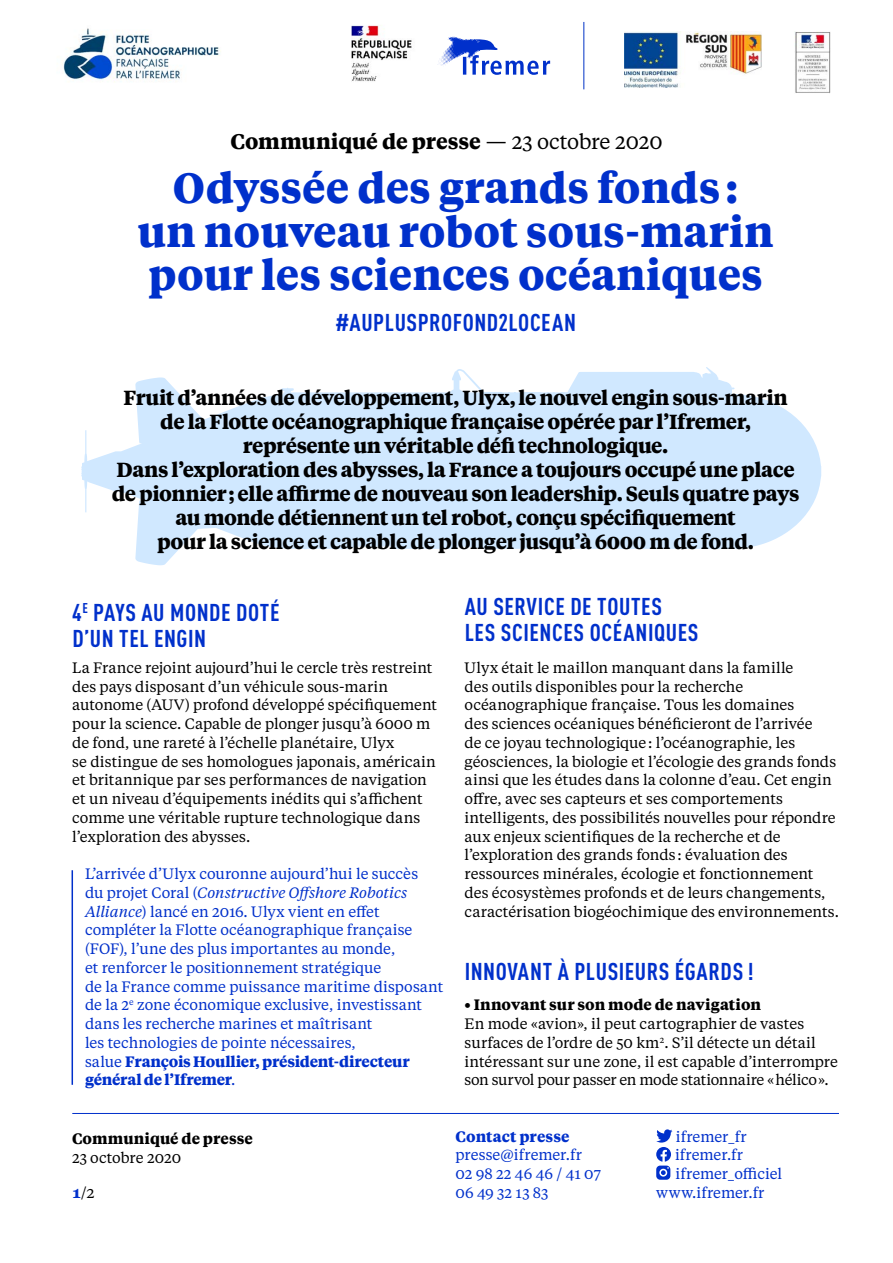
<style>
.page{position:relative;width:893px;height:1263px;background:#fff}
.page>*{position:absolute;margin:0;border:0;box-sizing:border-box;transform-origin:0 0}
.t1{font:700 42px/43.7px "Tiempos Text";color:#0030cb;text-align:center}
.t2{font:700 condensed 24px/25.5px "DIN Pro";letter-spacing:.025em;color:#0030cb}
.t3{font:700 21px "Tiempos Text";letter-spacing:-.01em;color:#000}
.t4{font:700 20.25px/24px "Tiempos Text";letter-spacing:-.03em;color:#000;text-align:center}
.t5{font:15px/18.8px "Tiempos Text";color:#000}
.t6{font:15px/18.8px "Tiempos Text";color:#0030cb}
.t7{font:700 15px "Tiempos Text";color:#000}
.t8{font:700 15px "Tiempos Text";letter-spacing:.005em;color:#0030cb}
.s1{font-weight:400}
.s2{font-style:italic}
.s3{font-weight:700}
.s4{font-weight:700;color:#0030cb}
</style>
<div class="page">
<svg style="left:656px;top:1129px;width:16px;height:51px"></svg>
<hr style="left:72px;top:1113px;width:767px;height:1px;background:#0030cb">
<hr style="left:584px;top:22px;width:1px;height:67px;background:#0032c6">
<img style="left:351px;top:25px;width:61px;height:57px">
<img style="left:63px;top:28px;width:158px;height:54px">
<img style="left:625px;top:31px;width:136px;height:57px">
<img style="left:795px;top:32px;width:35px;height:61px">
<svg style="left:438px;top:36px;width:112px;height:39px"></svg>
<svg style="left:81px;top:367px;width:740px;height:198px;fill:#d0e8ff"></svg>
<hr style="left:72px;top:870px;width:1px;height:215px;background:#0030cb">
<h3 class="t3" style="left:230px;top:127px;width:434px">Communiqué de presse <span class="s1">— 23 octobre 2020</span></h3>
<h1 class="t1" style="left:137px;top:164px;width:638px">Odyssée des grands fonds:<br>un nouveau robot sous-marin pour les sciences océaniques</h1>
<h2 class="t2" style="left:335px;top:308px;width:243px">#AUPLUSPROFOND2LOCEAN</h2>
<p class="t4" style="left:112px;top:384px;width:689px">Fruit d’années de développement, Ulyx, le nouvel engin sous-marin de la Flotte océanographique française opérée par l’Ifremer, représente un véritable défi technologique.<br>Dans l’exploration des abysses, la France a toujours occupé une place de pionnier; elle affirme de nouveau son leadership. Seuls quatre pays au monde détiennent un tel robot, conçu spécifiquement<br>pour la science et capable de plonger jusqu’à 6000 m de fond.</p>
<h2 class="t2" style="left:72px;top:598px;width:209px">4<sup>E</sup> PAYS AU MONDE DOTÉ<br>D’UN TEL ENGIN</h2>
<p class="t5" style="left:72px;top:657px;width:366px">La France rejoint aujourd’hui le cercle très restreint des pays disposant d’un véhicule sous-marin autonome (AUV) profond développé spécifiquement pour la science. Capable de plonger jusqu’à 6000 m de fond, une rareté à l’échelle planétaire, Ulyx<br>se distingue de ses homologues japonais, américain et britannique par ses performances de navigation et un niveau d’équipements inédits qui s’affichent comme une véritable rupture technologique dans l’exploration des abysses.</p>
<p class="t6" style="left:85px;top:864px;width:360px">L’arrivée d’Ulyx couronne aujourd’hui le succès<br>du projet Coral (<span class="s2">Constructive Offshore Robotics Alliance</span>) lancé en 2016. Ulyx vient en effet compléter la Flotte océanographique française (FOF), l’une des plus importantes au monde,<br>et renforcer le positionnement stratégique<br>de la France comme puissance maritime disposant de la 2<sup>e</sup> zone économique exclusive, investissant dans les recherche marines et maîtrisant<br>les technologies de pointe nécessaires,<br>salue <span class="s3">François Houllier, président-directeur général de l’Ifremer</span>.</p>
<h2 class="t2" style="left:465px;top:592px;width:235px">AU SERVICE DE TOUTES<br>LES SCIENCES OCÉANIQUES</h2>
<p class="t5" style="left:465px;top:657px;width:376px">Ulyx était le maillon manquant dans la famille<br>des outils disponibles pour la recherche océanographique française. Tous les domaines<br>des sciences océaniques bénéficieront de l’arrivée<br>de ce joyau technologique: l’océanographie, les géosciences, la biologie et l’écologie des grands fonds ainsi que les études dans la colonne d’eau. Cet engin offre, avec ses capteurs et ses comportements intelligents, des possibilités nouvelles pour répondre aux enjeux scientifiques de la recherche et de l’exploration des grands fonds : évaluation des ressources minérales, écologie et fonctionnement des écosystèmes profonds et de leurs changements, caractérisation biogéochimique des environnements.</p>
<h2 class="t2" style="left:465px;top:957px;width:290px">INNOVANT À PLUSIEURS ÉGARDS !</h2>
<p class="t7" style="left:465px;top:994px;width:298px">• Innovant sur son mode de navigation</p>
<p class="t5" style="left:465px;top:1014px;width:375px">En mode «avion», il peut cartographier de vastes surfaces de l’ordre de 50 km<sup>2</sup>. S’il détecte un détail intéressant sur une zone, il est capable d’interrompre son survol pour passer en mode stationnaire «hélico».</p>
<p class="t6" style="left:675px;top:1126px;width:109px">ifremer_fr ifremer.fr ifremer_officiel</p>
<p class="t8" style="left:455px;top:1126px;width:115px">Contact presse</p>
<p class="t6" style="left:455px;top:1145px;width:147px">presse@ifremer.fr<br>02 98 22 46 46 / 41 07<br>06 49 32 13 83</p>
<p class="t7" style="left:72px;top:1128px;width:182px">Communiqué de presse</p>
<p class="t5" style="left:72px;top:1147px;width:111px">23 octobre 2020</p>
<p class="t5" style="left:72px;top:1182px;width:25px"><span class="s4">1</span>/2</p>
<p class="t6" style="left:656px;top:1182px;width:110px">www.ifremer.fr</p>
</div>
